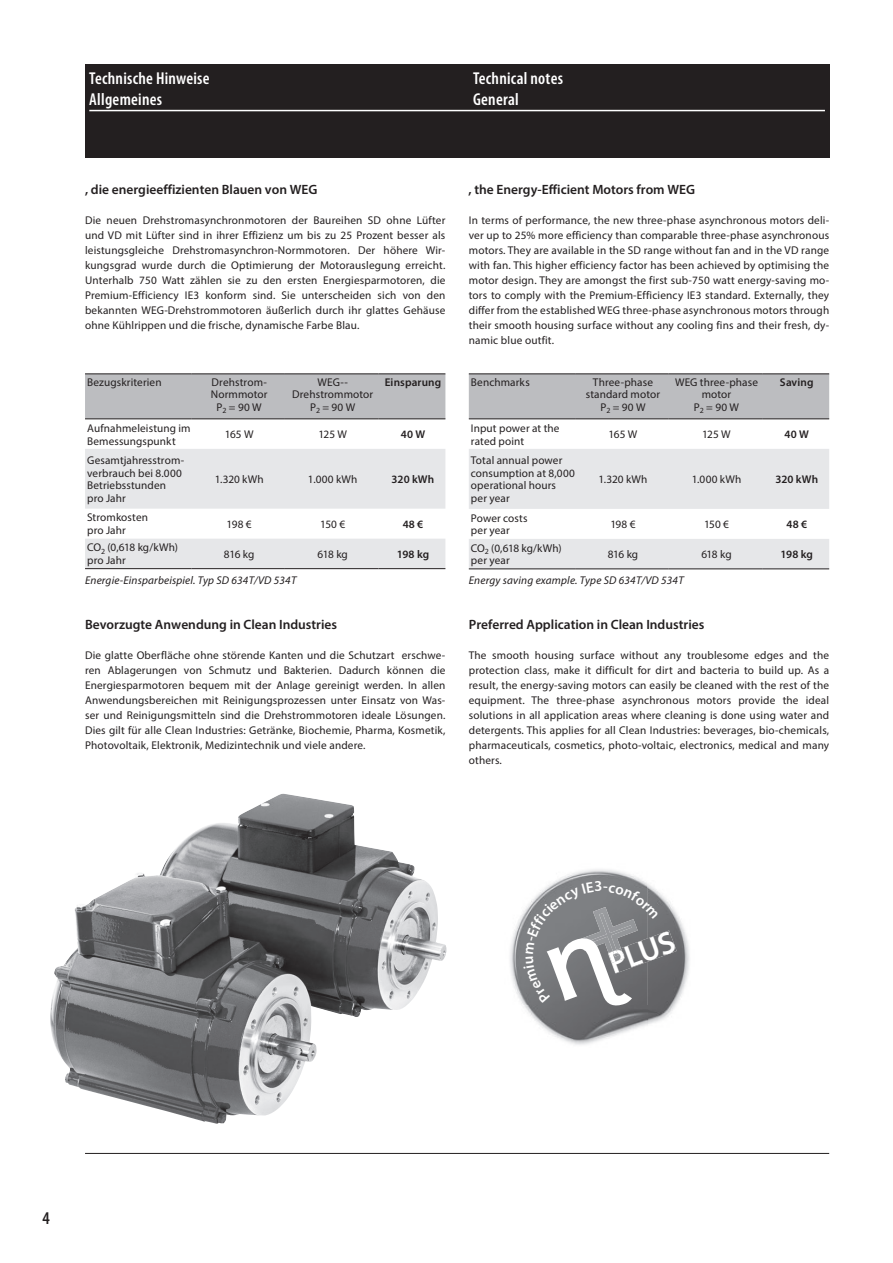
<style>
.page{position:relative;width:893px;height:1263px;background:#fff}
.page>*{position:absolute;margin:0;border:0;box-sizing:border-box;transform-origin:0 0}
.t1{font:600 31.5px "Myriad Pro";color:#fff}
.t2{font:600 condensed 18px "Myriad Pro";color:#231f20}
.t3{font:600 condensed 17.25px/20.7px "Myriad Pro";letter-spacing:.015em;color:#fff}
.t4{font:600 13.5px "Myriad Pro";color:#231f20}
.t5{font:11.25px/15px "Myriad Pro";letter-spacing:.015em;color:#231f20}
.t6{font:italic 11.25px "Myriad Pro";letter-spacing:.015em;color:#231f20}
.t7{font:600 11.25px "Myriad Pro";letter-spacing:.015em;color:#231f20}
</style>
<div class="page">
<hr style="left:85px;top:1153px;width:744px;height:1px;background:#231f20">
<div style="left:85px;top:64px;width:744px;height:93px;background:#231f20"></div>
<hr style="left:89px;top:110px;width:736px;height:1px;background:#fff">
<img style="left:510px;top:869px;width:180px;height:176px">
<img style="left:659px;top:930px;width:18px;height:43px">
<div style="left:85px;top:375px;width:360px;height:44px;background:#bcbdc0"></div>
<svg style="left:85px;top:449px;width:360px;height:119px"></svg>
<hr style="left:85px;top:568px;width:106px;height:1px;background:#231f20">
<hr style="left:191px;top:568px;width:94px;height:1px;background:#231f20">
<hr style="left:285px;top:568px;width:93px;height:1px;background:#231f20">
<hr style="left:378px;top:568px;width:67px;height:1px;background:#231f20">
<hr style="left:85px;top:374px;width:106px;height:1px;background:#231f20">
<hr style="left:191px;top:374px;width:94px;height:1px;background:#231f20">
<hr style="left:285px;top:374px;width:93px;height:1px;background:#231f20">
<hr style="left:378px;top:374px;width:67px;height:1px;background:#231f20">
<hr style="left:85px;top:419px;width:106px;height:1px;background:#231f20">
<hr style="left:191px;top:419px;width:94px;height:1px;background:#231f20">
<hr style="left:285px;top:419px;width:93px;height:1px;background:#231f20">
<hr style="left:378px;top:419px;width:67px;height:1px;background:#231f20">
<div style="left:469px;top:375px;width:360px;height:44px;background:#bcbdc0"></div>
<svg style="left:469px;top:449px;width:360px;height:120px"></svg>
<hr style="left:469px;top:374px;width:106px;height:1px;background:#231f20">
<hr style="left:575px;top:374px;width:94px;height:1px;background:#231f20">
<hr style="left:669px;top:374px;width:93px;height:1px;background:#231f20">
<hr style="left:762px;top:374px;width:67px;height:1px;background:#231f20">
<hr style="left:469px;top:419px;width:106px;height:1px;background:#231f20">
<hr style="left:575px;top:419px;width:94px;height:1px;background:#231f20">
<hr style="left:669px;top:419px;width:93px;height:1px;background:#231f20">
<hr style="left:762px;top:419px;width:67px;height:1px;background:#231f20">
<hr style="left:469px;top:569px;width:106px;height:1px;background:#231f20">
<hr style="left:575px;top:569px;width:94px;height:1px;background:#231f20">
<hr style="left:669px;top:569px;width:93px;height:1px;background:#231f20">
<hr style="left:762px;top:569px;width:67px;height:1px;background:#231f20">
<img style="left:50px;top:794px;width:397px;height:330px">
<svg style="left:523px;top:881px;width:136px;height:127px;background:#8e8f91"></svg>
<h3 class="t3" style="left:89px;top:68px;width:122px">Technische Hinweise<br>Allgemeines</h3>
<h3 class="t3" style="left:473px;top:68px;width:91px">Technical notes<br>General</h3>
<p class="t4" style="left:85px;top:180px;width:234px">, die energieeffizienten Blauen von WEG</p>
<p class="t4" style="left:469px;top:180px;width:228px">, the Energy-Efficient Motors from WEG</p>
<p class="t5" style="left:85px;top:212px;width:362px;text-align:justify">Die neuen Drehstromasynchronmotoren der Baureihen SD ohne Lüfter und VD mit Lüfter sind in ihrer Effizienz um bis zu 25 Prozent besser als leistungsgleiche Drehstromasynchron-Normmotoren. Der höhere Wir&shy;kungsgrad wurde durch die Optimierung der Motorauslegung erreicht.<br>Unterhalb 750 Watt zählen sie zu den ersten Energiesparmotoren, die Premium-Efficiency IE3 konform sind. Sie unterscheiden sich von den bekannten WEG-Drehstrommotoren äußerlich durch ihr glattes Gehäuse ohne Kühlrippen und die frische, dynamische Farbe Blau.</p>
<p class="t5" style="left:469px;top:212px;width:362px;text-align:justify">In terms of performance, the new three-phase asynchronous motors deli&shy;ver up to 25% more efficiency than comparable three-phase asynchronous motors. They are available in the SD range without fan and in the VD range with fan. This higher efficiency factor has been achieved by optimising the motor design. They are amongst the first sub-750 watt energy-saving mo&shy;tors to comply with the Premium-Efficiency IE3 standard. Externally, they differ from the established WEG three-phase asynchronous motors through their smooth housing surface without any cooling fins and their fresh, dy&shy;namic blue outfit.</p>
<p class="t5" style="left:87px;top:374px;width:76px">Bezugskriterien</p>
<p class="t5" style="left:211px;top:375px;width:58px;line-height:12.8px;text-align:center">Drehstrom-<br>Normmotor<br>P<sub>2</sub> = 90 W</p>
<p class="t5" style="left:292px;top:375px;width:83px;line-height:12.8px;text-align:center">WEG--<br>Drehstrommotor<br>P<sub>2</sub> = 90 W</p>
<p class="t7" style="left:385px;top:375px;width:58px">Einsparung</p>
<p class="t5" style="left:87px;top:421px;width:105px;line-height:12.8px">Aufnahmeleistung im<br>Bemessungspunkt</p>
<p class="t5" style="left:225px;top:427px;width:30px">165 W</p>
<p class="t5" style="left:318px;top:427px;width:30px">125 W</p>
<p class="t7" style="left:401px;top:427px;width:26px">40 W</p>
<p class="t5" style="left:87px;top:453px;width:99px;line-height:12.8px">Gesamtjahresstrom&shy;verbrauch bei 8.000<br>Betriebsstunden pro Jahr</p>
<p class="t5" style="left:215px;top:471px;width:51px">1.320 kWh</p>
<p class="t5" style="left:308px;top:471px;width:51px">1.000 kWh</p>
<p class="t7" style="left:392px;top:472px;width:44px">320 kWh</p>
<p class="t5" style="left:87px;top:511px;width:62px;line-height:12.8px">Stromkosten pro Jahr</p>
<p class="t5" style="left:227px;top:516px;width:27px">198 €</p>
<p class="t5" style="left:320px;top:516px;width:26px">150 €</p>
<p class="t7" style="left:403px;top:517px;width:22px">48 €</p>
<p class="t5" style="left:87px;top:541px;width:92px;line-height:12.8px">CO<sub>2</sub> (0,618 kg/kWh) pro Jahr</p>
<p class="t5" style="left:224px;top:546px;width:32px">816 kg</p>
<p class="t5" style="left:318px;top:546px;width:32px">618 kg</p>
<p class="t7" style="left:397px;top:547px;width:34px">198 kg</p>
<p class="t5" style="left:471px;top:374px;width:60px">Benchmarks</p>
<p class="t5" style="left:586px;top:375px;width:76px;line-height:12.8px;text-align:center">Three-phase standard motor<br>P<sub>2</sub> = 90 W</p>
<p class="t5" style="left:675px;top:375px;width:85px;line-height:12.8px;text-align:center">WEG three-phase motor<br>P<sub>2</sub> = 90 W</p>
<p class="t7" style="left:780px;top:375px;width:35px">Saving</p>
<p class="t5" style="left:471px;top:421px;width:90px;line-height:12.8px">Input power at the rated point</p>
<p class="t5" style="left:609px;top:427px;width:30px">165 W</p>
<p class="t5" style="left:702px;top:427px;width:30px">125 W</p>
<p class="t7" style="left:785px;top:427px;width:26px">40 W</p>
<p class="t5" style="left:471px;top:454px;width:105px;line-height:12.8px">Total annual power consumption at 8,000 operational hours per year</p>
<p class="t5" style="left:598px;top:472px;width:51px">1.320 kWh</p>
<p class="t5" style="left:692px;top:472px;width:51px">1.000 kWh</p>
<p class="t7" style="left:775px;top:472px;width:44px">320 kWh</p>
<p class="t5" style="left:471px;top:511px;width:58px;line-height:12.8px">Power costs per year</p>
<p class="t5" style="left:610px;top:517px;width:27px">198 €</p>
<p class="t5" style="left:704px;top:517px;width:26px">150 €</p>
<p class="t7" style="left:786px;top:517px;width:22px">48 €</p>
<p class="t5" style="left:471px;top:541px;width:92px;line-height:12.8px">CO<sub>2</sub> (0,618 kg/kWh) per year</p>
<p class="t5" style="left:608px;top:546px;width:32px">816 kg</p>
<p class="t5" style="left:701px;top:546px;width:32px">618 kg</p>
<p class="t7" style="left:781px;top:547px;width:34px">198 kg</p>
<p class="t6" style="left:85px;top:573px;width:213px">Energie-Einsparbeispiel. Typ SD 634T/VD 534T</p>
<p class="t6" style="left:469px;top:573px;width:216px">Energy saving example. Type SD 634T/VD 534T</p>
<p class="t4" style="left:85px;top:615px;width:254px">Bevorzugte Anwendung in Clean Industries</p>
<p class="t5" style="left:85px;top:647px;width:362px;text-align:justify">Die glatte Oberfläche ohne störende Kanten und die Schutzart erschwe&shy;ren Ablagerungen von Schmutz und Bakterien. Dadurch können die Energiesparmotoren bequem mit der Anlage gereinigt werden. In allen Anwendungsbereichen mit Reinigungsprozessen unter Einsatz von Was&shy;ser und Reinigungsmitteln sind die Drehstrommotoren ideale Lösungen.<br>Dies gilt für alle Clean Industries: Getränke, Biochemie, Pharma, Kosmetik, Photovoltaik, Elektronik, Medizintechnik und viele andere.</p>
<p class="t4" style="left:469px;top:615px;width:237px">Preferred Application in Clean Industries</p>
<p class="t5" style="left:469px;top:647px;width:362px;text-align:justify">The smooth housing surface without any troublesome edges and the protection class, make it difficult for dirt and bacteria to build up. As a result, the energy-saving motors can easily be cleaned with the rest of the equipment. The three-phase asynchronous motors provide the ideal solutions in all application areas where cleaning is done using water and detergents. This applies for all Clean Industries: beverages, bio-chemicals, pharmaceuticals, cosmetics, photo-voltaic, electronics, medical and many others.</p>
<h1 class="t1" style="left:603px;top:945px;width:70px;rotate:-20deg">PLUS</h1>
<h2 class="t2" style="left:43px;top:1208px;width:9px">4</h2>
</div>
